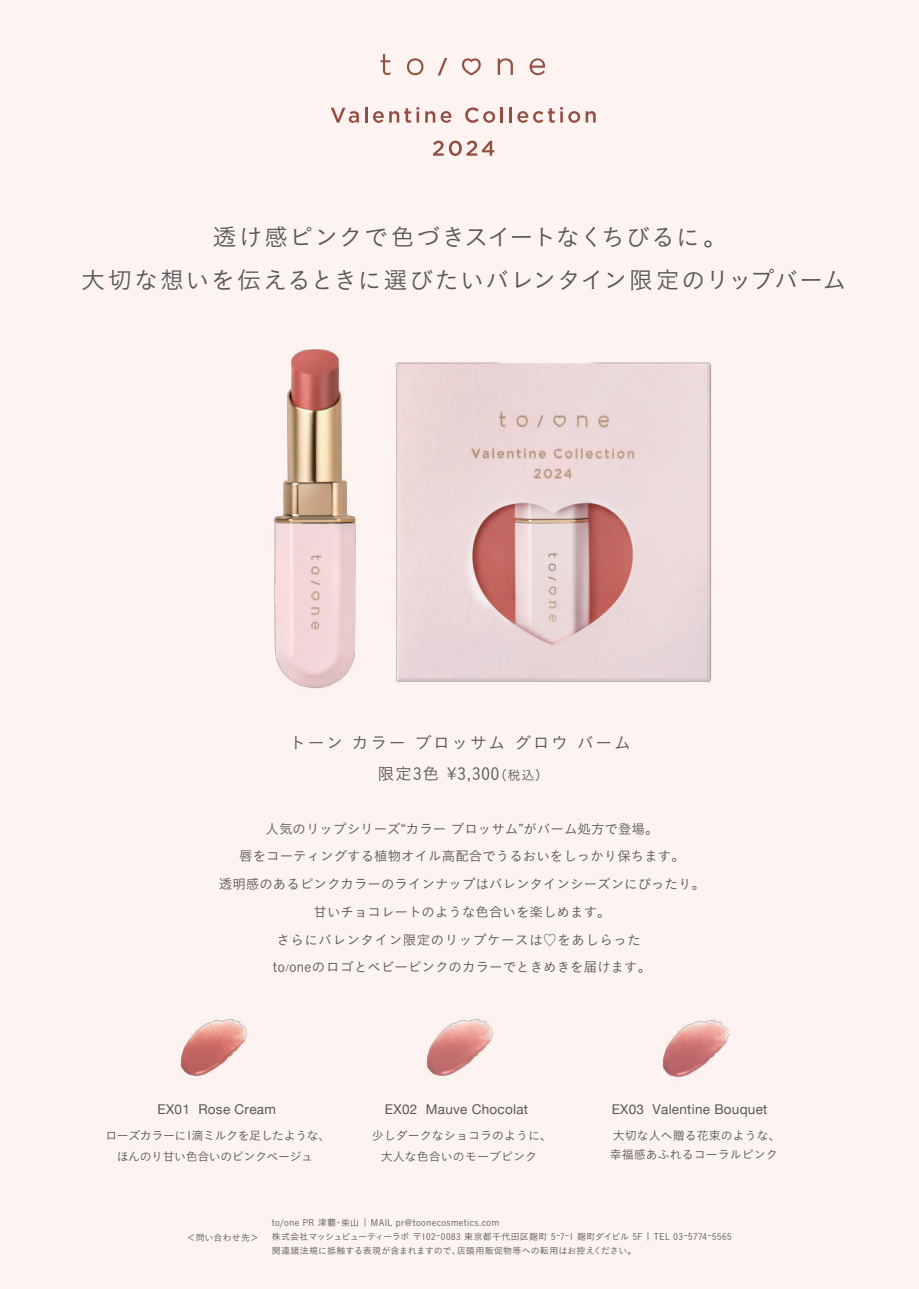
<style>
.page{position:relative;width:919px;height:1289px;background:#fff}
.page>*{position:absolute;margin:0;border:0;box-sizing:border-box;transform-origin:0 0}
.t1{font:24px/43.5px "Koburina Go Std W3";letter-spacing:.025em;color:#57585a;text-align:center}
.t2{font:16.8px "Koburina Go Std W3";letter-spacing:.1em;color:#57585a}
.t3{font:13.5px/27.8px "Koburina Go Std W3";color:#57585a;text-align:center}
.t4{font:13.5px "Helvetica Neue";letter-spacing:.02em;color:#57585a}
.t5{font:12px/21px "Koburina Go Std W3";color:#57585a;text-align:center}
.t6{font:12px/21px "Koburina Go Std W3";letter-spacing:-.04em;color:#57585a;text-align:center}
.t7{font:9px/14.2px "Koburina Go Std W3";letter-spacing:.03em;color:#57585a}
.s1{font-size:13.05px}
</style>
<div class="page">
<div style="left:0;top:0;width:918px;height:1288px;background:#fdf3f1"></div>
<svg style="left:380px;top:54px;width:165px;height:22px"></svg>
<svg style="left:331px;top:108px;width:28px;height:15px"></svg>
<svg style="left:365px;top:107px;width:2px;height:15px"></svg>
<svg style="left:373px;top:107px;width:46px;height:16px"></svg>
<svg style="left:425px;top:111px;width:26px;height:12px"></svg>
<svg style="left:465px;top:107px;width:30px;height:16px"></svg>
<hr style="left:500px;top:107px;width:3px;height:15px;background:#974c40">
<hr style="left:509px;top:107px;width:3px;height:15px;background:#974c40">
<svg style="left:517px;top:107px;width:78px;height:16px"></svg>
<svg style="left:433px;top:141px;width:10px;height:15px"></svg>
<svg style="left:449px;top:141px;width:45px;height:15px"></svg>
<img style="left:274px;top:349px;width:82px;height:340px">
<img style="left:180px;top:1019px;width:68px;height:57px">
<img style="left:426px;top:1019px;width:68px;height:57px">
<img style="left:662px;top:1020px;width:68px;height:57px">
<img style="left:396px;top:362px;width:316px;height:321px">
<h1 class="t1" style="left:81px;top:215px;width:766px">透け感ピンクで色づきスイートなくちびるに。<br>大切な想いを伝えるときに選びたいバレンタイン限定のリップバーム</h1>
<p class="t2" style="left:289px;top:729px;width:343px">トーン カラー ブロッサム グロウ バーム</p>
<p class="t2" style="left:377px;top:761px;width:172px">限定3色 ¥3,300<span class="s1">（税込）</span></p>
<p class="t3" style="left:219px;top:814px;width:487px">人気のリップシリーズ“カラー ブロッサム”がバーム処方で登場。<br>唇をコーティングする植物オイル高配合でうるおいをしっかり保ちます。<br>透明感のあるピンクカラーのラインナップはバレンタインシーズンにぴったり。甘いチョコレートのような色合いを楽しめます。<br>さらにバレンタイン限定のリップケースは♡をあしらった<br>to<sup>/</sup>oneのロゴとベビーピンクのカラーでときめきを届けます。</p>
<p class="t4" style="left:198px;top:1099px;width:79px">Rose Cream</p>
<p class="t4" style="left:157px;top:1099px;width:34px">EX01</p>
<p class="t6" style="left:105px;top:1124px;width:226px">ローズカラーに1滴ミルクを足したような、ほんのり甘い色合いのピンクベージュ</p>
<p class="t4" style="left:385px;top:1099px;width:145px">EX02 Mauve Chocolat</p>
<p class="t4" style="left:611px;top:1099px;width:157px">EX03 Valentine Bouquet</p>
<p class="t5" style="left:372px;top:1124px;width:181px">少しダークなショコラのように、大人な色合いのモーブピンク</p>
<p class="t5" style="left:609px;top:1125px;width:173px;line-height:19.5px;text-align:left">大切な人へ贈る花束のような、幸福感あふれるコーラルピンク</p>
<p class="t7" style="left:187px;top:1229px;width:73px">＜問い合わせ先＞</p>
<p class="t7" style="left:272px;top:1214px;width:461px">to/one PR 津覇・柴山 | MAIL pr@toonecosmetics.com<br>株式会社マッシュビューティーラボ 〒102-0083 東京都千代田区麹町 5-7-1 麹町ダイビル 5F | TEL 03-5774-5565関連諸法規に抵触する表現が含まれますので、店頭用販促物等への転用はお控えください。</p>
</div>
